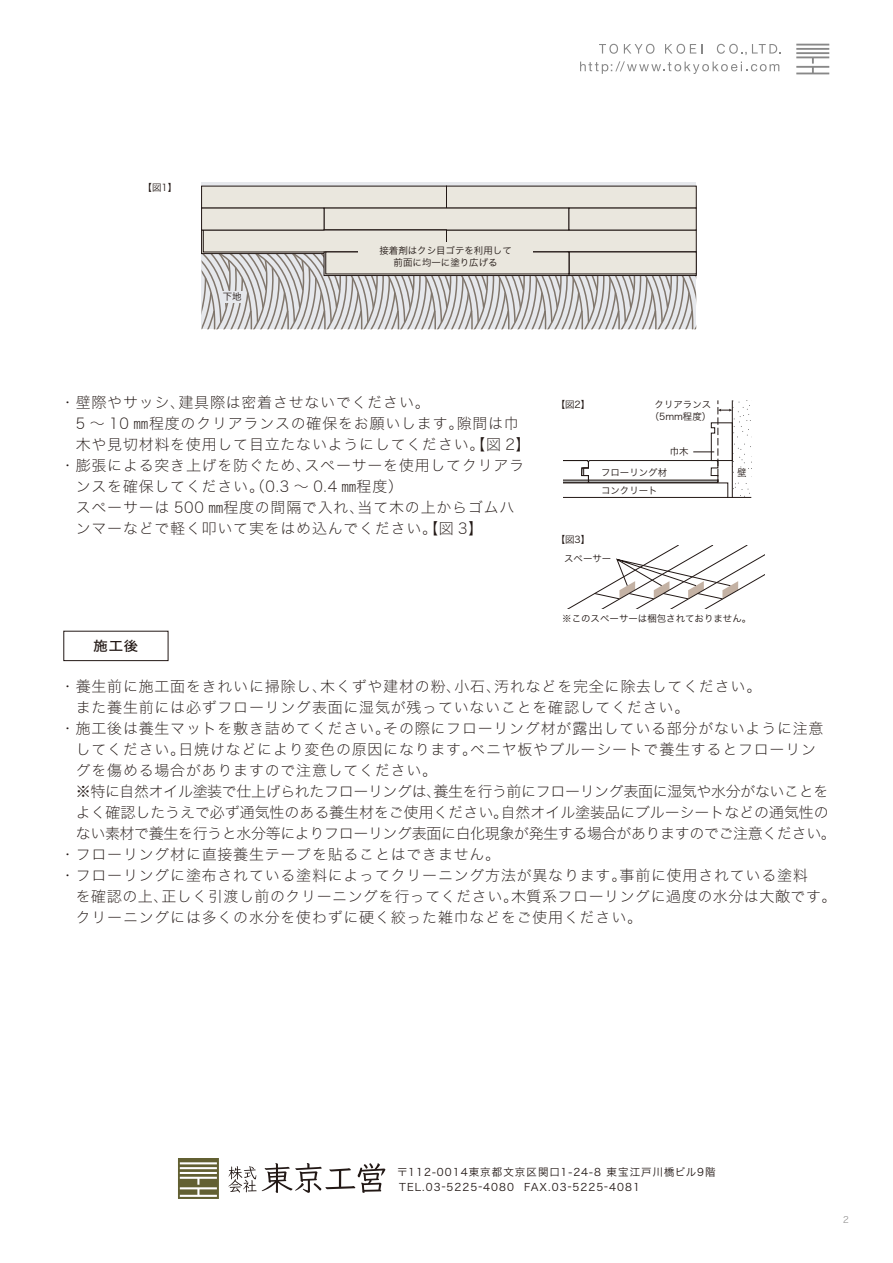
<style>
.page{position:relative;width:893px;height:1263px;background:#fff}
.page>*{position:absolute;margin:0;border:0;box-sizing:border-box;transform-origin:0 0}
.t1{font:15px "Hira Kaku Std W1";letter-spacing:.05em;color:#221815}
.t2{font:15px "Hira Kaku Std W1";letter-spacing:-.025em;color:#221815}
.t3{font:15px "Hira Kaku Std W1";letter-spacing:-.005em;color:#221815}
.t4{font:13.5px "Hira Kaku Std W5";color:#221815;scale:1.06 1}
.t5{font:10.5px/14.2px "Hira Kaku Std W3";letter-spacing:.1em;color:#221815}
.t6{font:9.45px/12px "Hira Kaku Std W3";color:#221815;text-align:center}
.t7{font:9px "Hira Kaku Std W1";color:#727171}
</style>
<div class="page">
<svg style="left:228px;top:1163px;width:158px;height:30px"></svg>
<svg style="left:178px;top:1158px;width:41px;height:41px"></svg>
<div style="left:202px;top:182px;width:494px;height:147px;background:linear-gradient(to right,#e6e8ec,#e6e8ec)"></div>
<div style="left:201px;top:186px;width:246px;height:22px;background:#eae7de"></div>
<div style="left:446px;top:186px;width:251px;height:22px;background:#eae7de"></div>
<div style="left:446px;top:230px;width:251px;height:22px;background:#eae7de;border:1px solid #221815"></div>
<div style="left:324px;top:208px;width:245px;height:22px;background:#eae7de;border:1px solid #221815"></div>
<div style="left:569px;top:208px;width:128px;height:22px;background:#eae7de"></div>
<svg style="left:202px;top:254px;width:495px;height:75px;background:#c9c8c8"></svg>
<svg style="left:201px;top:230px;width:123px;height:24px"></svg>
<div style="left:203px;top:230px;width:244px;height:22px;background:#eae7de;border:1px solid #221815"></div>
<svg style="left:569px;top:274px;width:128px;height:2px"></svg>
<div style="left:569px;top:252px;width:128px;height:22px;background:#eae7de"></div>
<svg style="left:324px;top:252px;width:245px;height:24px"></svg>
<div style="left:325px;top:252px;width:244px;height:22px;background:#eae7de"></div>
<div style="left:201px;top:208px;width:123px;height:22px;background:#eae7de"></div>
<div style="left:358px;top:242px;width:175px;height:26px;background:#eae7de"></div>
<div style="left:222px;top:291px;width:22px;height:11px;background:#e6e8ec"></div>
<div style="left:63px;top:631px;width:106px;height:30px;border:1px solid #221815"></div>
<svg style="left:564px;top:400px;width:188px;height:98px"></svg>
<svg style="left:567px;top:546px;width:198px;height:63px"></svg>
<svg style="left:580px;top:61px;width:199px;height:13px"></svg>
<svg style="left:599px;top:44px;width:19px;height:10px"></svg>
<svg style="left:624px;top:44px;width:30px;height:10px"></svg>
<svg style="left:665px;top:44px;width:31px;height:10px"></svg>
<svg style="left:717px;top:44px;width:64px;height:11px"></svg>
<hr style="left:796px;top:44px;width:33px;height:2px;background:#888">
<hr style="left:796px;top:48px;width:33px;height:2px;background:#888">
<hr style="left:796px;top:52px;width:33px;height:2px;background:#888">
<svg style="left:796px;top:56px;width:33px;height:18px"></svg>
<p class="t6" style="left:143px;top:181px;width:36px">【図1】</p>
<p class="t6" style="left:223px;top:290px;width:20px">下地</p>
<p class="t6" style="left:379px;top:244px;width:134px">接着剤はクシ目ゴテを利用して前面に均一に塗り広げる</p>
<p class="t1" style="left:60px;top:391px;width:371px">・壁際やサッシ、建具際は密着させないでください。</p>
<p class="t1" style="left:76px;top:412px;width:445px">5 ～ 10 ㎜程度のクリアランスの確保をお願いします。隙間は巾</p>
<p class="t1" style="left:76px;top:433px;width:456px">木や見切材料を使用して目立たないようにしてください。【図 2】</p>
<p class="t1" style="left:60px;top:454px;width:466px">・膨張による突き上げを防ぐため、スペーサーを使用してクリアラ</p>
<p class="t1" style="left:76px;top:475px;width:329px">ンスを確保してください。（0.3 ～ 0.4 ㎜程度）</p>
<p class="t1" style="left:76px;top:496px;width:440px">スペーサーは 500 ㎜程度の間隔で入れ、当て木の上からゴムハ</p>
<p class="t1" style="left:76px;top:517px;width:409px">ンマーなどで軽く叩いて実をはめ込んでください。【図 3】</p>
<p class="t4" style="left:94px;top:636px;width:44px">施工後</p>
<p class="t6" style="left:556px;top:398px;width:36px">【図2】</p>
<p class="t6" style="left:556px;top:533px;width:36px">【図3】</p>
<p class="t6" style="left:650px;top:398px;width:63px">クリアランス（5mm程度）</p>
<p class="t6" style="left:670px;top:445px;width:20px">巾木</p>
<p class="t6" style="left:601px;top:466px;width:68px">フローリング材</p>
<p class="t6" style="left:601px;top:485px;width:58px">コンクリート</p>
<p class="t6" style="left:564px;top:552px;width:49px">スペーサー</p>
<p class="t6" style="left:737px;top:466px;width:11px">壁</p>
<p class="t6" style="left:562px;top:612px;width:190px">※このスペーサーは梱包されておりません。</p>
<p class="t1" style="left:60px;top:675px;width:703px">・養生前に施工面をきれいに掃除し、木くずや建材の粉、小石、汚れなどを完全に除去してください。</p>
<p class="t1" style="left:76px;top:696px;width:615px">また養生前には必ずフローリング表面に湿気が残っていないことを確認してください。</p>
<p class="t1" style="left:60px;top:717px;width:765px">・施工後は養生マットを敷き詰めてください。その際にフローリング材が露出している部分がないように注意</p>
<p class="t1" style="left:76px;top:738px;width:742px">してください。日焼けなどにより変色の原因になります。ベニヤ板やブルーシートで養生するとフローリン</p>
<p class="t1" style="left:76px;top:759px;width:363px">グを傷める場合がありますので注意してください。</p>
<p class="t2" style="left:76px;top:780px;width:754px">※特に自然オイル塗装で仕上げられたフローリングは、養生を行う前にフローリング表面に湿気や水分がないことを</p>
<p class="t3" style="left:76px;top:801px;width:754px">よく確認したうえで必ず通気性のある養生材をご使用ください。自然オイル塗装品にブルーシートなどの通気性の</p>
<p class="t2" style="left:76px;top:822px;width:762px">ない素材で養生を行うと水分等によりフローリング表面に白化現象が発生する場合がありますのでご注意ください。</p>
<p class="t1" style="left:60px;top:843px;width:442px">・フローリング材に直接養生テープを貼ることはできません。</p>
<p class="t1" style="left:60px;top:864px;width:749px">・フローリングに塗布されている塗料によってクリーニング方法が異なります。事前に使用されている塗料</p>
<p class="t1" style="left:76px;top:885px;width:762px">を確認の上、正しく引渡し前のクリーニングを行ってください。木質系フローリングに過度の水分は大敵です。</p>
<p class="t1" style="left:76px;top:906px;width:568px">クリーニングには多くの水分を使わずに硬く絞った雑巾などをご使用ください。</p>
<p class="t5" style="left:397px;top:1165px;width:320px">〒112-0014東京都文京区関口1-24-8 東宝江戸川橋ビル9階<br>TEL.03-5225-4080 FAX.03-5225-4081</p>
<p class="t7" style="left:843px;top:1213px;width:7px">2</p>
</div>
